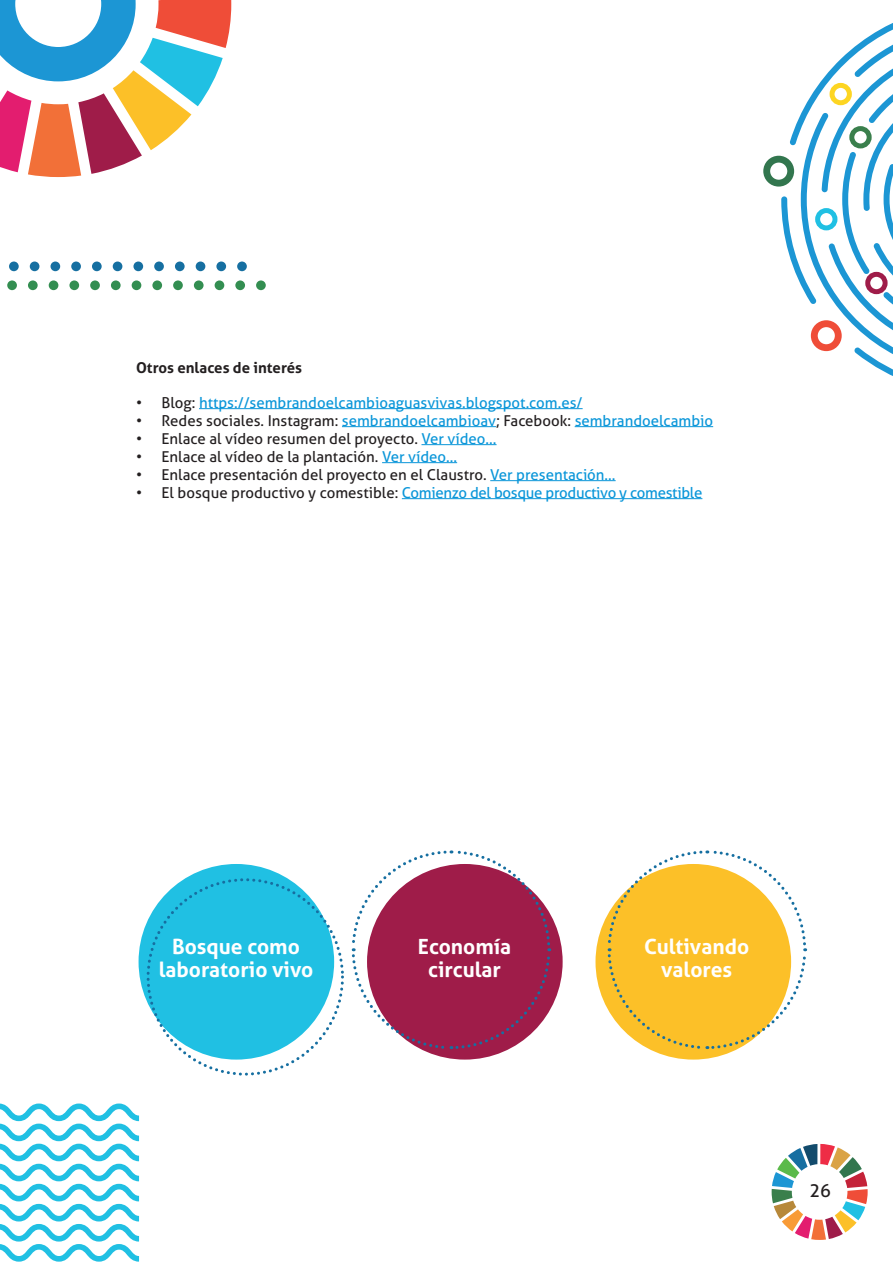
<style>
.page{position:relative;width:893px;height:1263px;background:#fff}
.page>*{position:absolute;margin:0;border:0;box-sizing:border-box;transform-origin:0 0}
.P_TDC_titulo{font:700 21px/22.5px "Aller";color:#fff;text-align:center}
.t1{font:18px "Aller";color:#231f20}
.t2{font:15px "Aller";color:#231f20}
.t3{font:15px "Aller";color:#0a96d9}
.t4{font:15px "Aller";letter-spacing:-.02em;color:#0a96d9}
.t5{font:700 15px "Aller";color:#231f20}
.s1{color:#231f20}
.s2{color:#0a96d9}
</style>
<div class="page">
<svg style="left:0;top:0;width:231px;height:177px"></svg>
<div style="left:763px;top:156px;width:31px;height:31px;border:7px solid #32764e;border-radius:50%"></div>
<svg style="left:781px;top:23px;width:112px;height:353px"></svg>
<svg style="left:0;top:1103px;width:139px;height:158px"></svg>
<div style="left:7px;top:280px;width:10px;height:10px;background:#338e51;border-radius:50%"></div>
<div style="left:28px;top:280px;width:10px;height:10px;background:#338e51;border-radius:50%"></div>
<div style="left:49px;top:280px;width:9px;height:10px;background:#338e51;border-radius:50%"></div>
<div style="left:69px;top:280px;width:10px;height:10px;background:#338e51;border-radius:50%"></div>
<div style="left:90px;top:280px;width:10px;height:10px;background:#338e51;border-radius:50%"></div>
<div style="left:111px;top:280px;width:10px;height:10px;background:#338e51;border-radius:50%"></div>
<div style="left:132px;top:280px;width:9px;height:10px;background:#338e51;border-radius:50%"></div>
<div style="left:152px;top:280px;width:10px;height:10px;background:#338e51;border-radius:50%"></div>
<div style="left:173px;top:280px;width:10px;height:10px;background:#338e51;border-radius:50%"></div>
<div style="left:194px;top:280px;width:10px;height:10px;background:#338e51;border-radius:50%"></div>
<div style="left:215px;top:280px;width:9px;height:10px;background:#338e51;border-radius:50%"></div>
<div style="left:235px;top:280px;width:10px;height:10px;background:#338e51;border-radius:50%"></div>
<div style="left:256px;top:280px;width:10px;height:10px;background:#338e51;border-radius:50%"></div>
<div style="left:9px;top:261px;width:10px;height:10px;background:#166fa1;border-radius:50%"></div>
<div style="left:30px;top:261px;width:9px;height:10px;background:#166fa1;border-radius:50%"></div>
<div style="left:51px;top:261px;width:9px;height:10px;background:#166fa1;border-radius:50%"></div>
<div style="left:71px;top:261px;width:10px;height:10px;background:#166fa1;border-radius:50%"></div>
<div style="left:92px;top:261px;width:10px;height:10px;background:#166fa1;border-radius:50%"></div>
<div style="left:113px;top:261px;width:9px;height:10px;background:#166fa1;border-radius:50%"></div>
<div style="left:133px;top:261px;width:10px;height:10px;background:#166fa1;border-radius:50%"></div>
<div style="left:154px;top:261px;width:10px;height:10px;background:#166fa1;border-radius:50%"></div>
<div style="left:175px;top:261px;width:10px;height:10px;background:#166fa1;border-radius:50%"></div>
<div style="left:196px;top:261px;width:9px;height:10px;background:#166fa1;border-radius:50%"></div>
<div style="left:216px;top:261px;width:10px;height:10px;background:#166fa1;border-radius:50%"></div>
<div style="left:237px;top:261px;width:10px;height:10px;background:#166fa1;border-radius:50%"></div>
<svg style="left:772px;top:1144px;width:96px;height:96px"></svg>
<div style="left:139px;top:864px;width:195px;height:195px;background:#20c0e3;border-radius:50%"></div>
<div style="left:367px;top:864px;width:196px;height:195px;background:#9f1c49;border-radius:50%"></div>
<div style="left:595px;top:864px;width:196px;height:195px;background:#fcc028;border-radius:50%"></div>
<svg style="left:351px;top:850px;width:201px;height:200px"></svg>
<svg style="left:606px;top:850px;width:202px;height:200px"></svg>
<hr style="left:199px;top:408px;width:384px;height:1px;background:#0a96d9">
<hr style="left:342px;top:426px;width:154px;height:1px;background:#0a96d9">
<hr style="left:575px;top:426px;width:138px;height:1px;background:#0a96d9">
<hr style="left:421px;top:444px;width:76px;height:1px;background:#0a96d9">
<hr style="left:382px;top:462px;width:75px;height:1px;background:#0a96d9">
<hr style="left:490px;top:480px;width:126px;height:1px;background:#0a96d9">
<hr style="left:402px;top:498px;width:300px;height:1px;background:#0a96d9">
<p class="t5" style="left:136px;top:358px;width:168px">Otros enlaces de interés</p>
<p class="t3" style="left:136px;top:393px;width:448px"><span class="s1">• Blog:</span> https://sembrandoelcambioaguasvivas.blogspot.com.es/</p>
<p class="t3" style="left:136px;top:411px;width:579px"><span class="s1">• Redes sociales. Instagram:</span> sembrandoelcambioav<span class="s1">; Facebook:</span> sembrandoelcambio</p>
<p class="t2" style="left:136px;top:429px;width:362px">• Enlace al vídeo resumen del proyecto. <span class="s2">Ver vídeo…</span></p>
<p class="t2" style="left:136px;top:447px;width:323px">• Enlace al vídeo de la plantación. <span class="s2">Ver vídeo…</span></p>
<p class="t2" style="left:136px;top:465px;width:481px">• Enlace presentación del proyecto en el Claustro. <span class="s2">Ver presentación…</span></p>
<p class="t4" style="left:136px;top:483px;width:568px"><span class="s1">• El bosque productivo y comestible:</span> Comienzo del bosque productivo y comestible</p>
<p class="P_TDC_titulo" style="left:159px;top:935px;width:156px">Bosque como laboratorio vivo</p>
<p class="P_TDC_titulo" style="left:418px;top:935px;width:95px">Economía circular</p>
<p class="P_TDC_titulo" style="left:644px;top:935px;width:107px">Cultivando valores</p>
<p class="t1" style="left:809px;top:1180px;width:23px">26</p>
</div>
